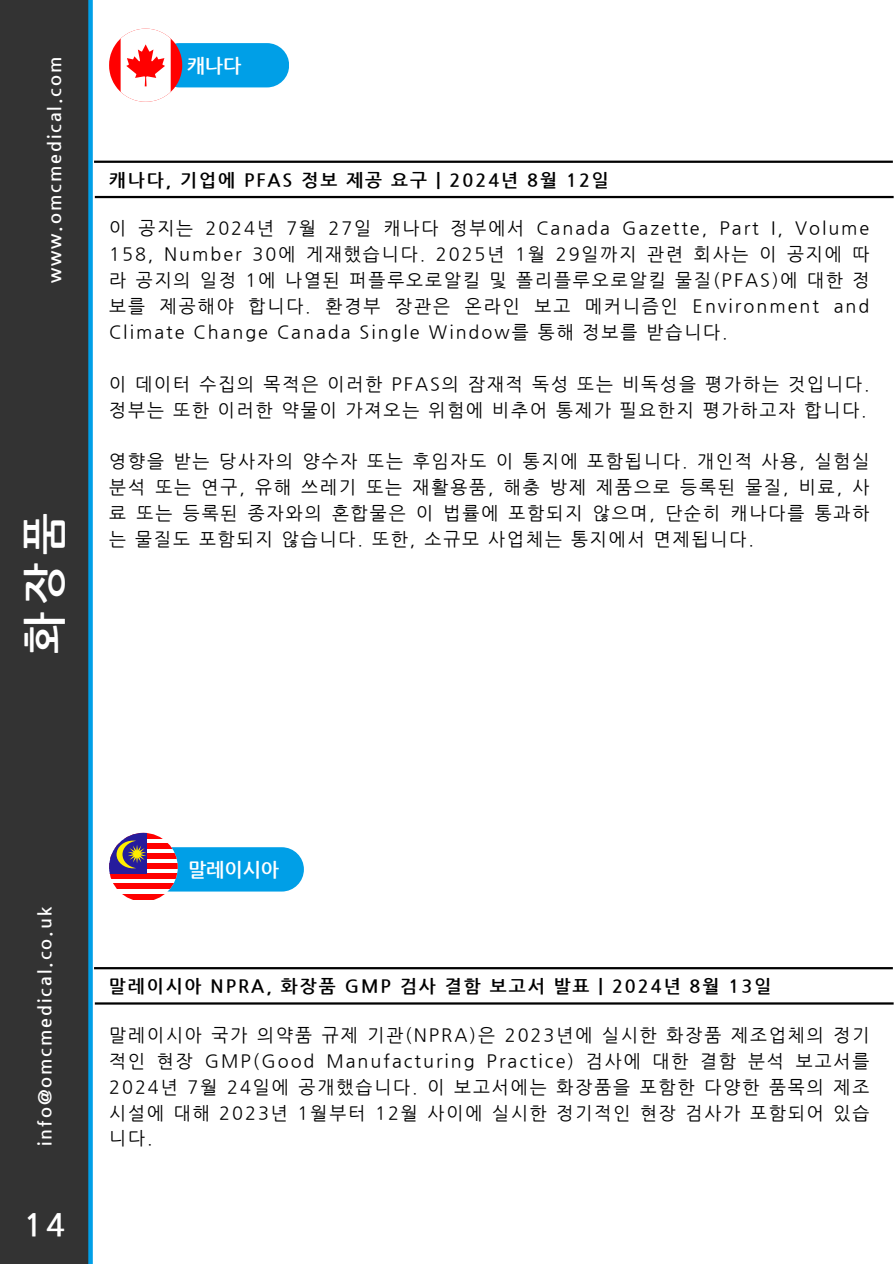
<style>
.page{position:relative;width:894px;height:1264px;background:#fff}
.page>*{position:absolute;margin:0;border:0;box-sizing:border-box;transform-origin:0 0}
.t1{font:700 44.7px "Nanum Gothic";color:#fff}
.t2{font:700 31.2px "Nanum Gothic";color:#fff}
.t3{font:23.1px "Nanum Gothic";color:#fff}
.t4{font:22.95px "Nanum Gothic";color:#fff}
.t5{font:700 19.35px "Nanum Gothic";color:#fff}
.t6{font:18px/25.8px "Nanum Gothic";letter-spacing:.11em;color:#000;text-align:justify}
.t7{font:700 18px "Nanum Gothic";letter-spacing:.11em;color:#000}
.t8{font:700 18px "Nanum Gothic";letter-spacing:.11em;color:#fff}
</style>
<div class="page">
<div style="left:0;top:0;width:89px;height:1263px;background:#333"></div>
<div style="left:88px;top:0;width:5px;height:1263px;background:#009fe7"></div>
<hr style="left:95px;top:1002px;width:798px;height:2px;background:#000">
<hr style="left:94px;top:967px;width:798px;height:2px;background:#000">
<hr style="left:95px;top:196px;width:798px;height:2px;background:#000">
<hr style="left:94px;top:161px;width:798px;height:2px;background:#000">
<div style="left:148px;top:847px;width:156px;height:44px;background:#009fe7;border-radius:22px"></div>
<div style="left:109px;top:832px;width:69px;height:69px;background:#fff;border-radius:50%"></div>
<svg style="left:147px;top:833px;width:15px;height:5px"></svg>
<svg style="left:147px;top:843px;width:31px;height:5px"></svg>
<div style="left:109px;top:853px;width:69px;height:5px;background:#f00"></div>
<div style="left:109px;top:863px;width:69px;height:5px;background:#f00"></div>
<div style="left:109px;top:873px;width:69px;height:6px;background:#f00"></div>
<svg style="left:113px;top:883px;width:61px;height:6px"></svg>
<svg style="left:122px;top:894px;width:43px;height:5px"></svg>
<svg style="left:109px;top:832px;width:38px;height:41px"></svg>
<svg style="left:116px;top:840px;width:30px;height:28px"></svg>
<div style="left:157px;top:43px;width:132px;height:44px;background:#009fe7;border-radius:22px"></div>
<svg style="left:109px;top:29px;width:73px;height:73px"></svg>
<p class="t8" style="left:44px;top:283px;width:228px;rotate:-90deg">www.omcmedical.com</p>
<p class="t1" style="left:18px;top:654px;width:142px;rotate:-90deg">화장품</p>
<h4 class="t5" style="left:187px;top:54px;width:56px">캐나다</h4>
<h4 class="t7" style="left:109px;top:169px;width:501px">캐나다, 기업에 PFAS 정보 제공 요구 | 2024년 8월 12일</h4>
<p class="t6" style="left:109px;top:215px;width:761px">이 공지는 2024년 7월 27일 캐나다 정부에서 Canada Gazette, Part I, Volume 158, Number 30에 게재했습니다. 2025년 1월 29일까지 관련 회사는 이 공지에 따 라 공지의 일정 1에 나열된 퍼플루오로알킬 및 폴리플루오로알킬 물질(PFAS)에 대한 정 보를 제공해야 합니다. 환경부 장관은 온라인 보고 메커니즘인 Environment and Climate Change Canada Single Window를 통해 정보를 받습니다.</p>
<p class="t6" style="left:109px;top:370px;width:761px">이 데이터 수집의 목적은 이러한 PFAS의 잠재적 독성 또는 비독성을 평가하는 것입니다. 정부는 또한 이러한 약물이 가져오는 위험에 비추어 통제가 필요한지 평가하고자 합니다.</p>
<p class="t6" style="left:109px;top:448px;width:761px">영향을 받는 당사자의 양수자 또는 후임자도 이 통지에 포함됩니다. 개인적 사용, 실험실 분석 또는 연구, 유해 쓰레기 또는 재활용품, 해충 방제 제품으로 등록된 물질, 비료, 사 료 또는 등록된 종자와의 혼합물은 이 법률에 포함되지 않으며, 단순히 캐나다를 통과하 는 물질도 포함되지 않습니다. 또한, 소규모 사업체는 통지에서 면제됩니다.</p>
<h2 class="t8" style="left:34px;top:1146px;width:240px;rotate:-90deg">info@omcmedical.co.uk</h2>
<h4 class="t3" style="left:39px;top:1204px;width:15px">5</h4>
<h3 class="t2" style="left:24px;top:1206px;width:43px">14</h3>
<h4 class="t4" style="left:38px;top:1212px;width:15px">5</h4>
<p class="t5" style="left:188px;top:858px;width:93px">말레이시아</p>
<p class="t7" style="left:109px;top:975px;width:663px">말레이시아 NPRA, 화장품 GMP 검사 결함 보고서 발표 | 2024년 8월 13일</p>
<p class="t6" style="left:109px;top:1021px;width:761px">말레이시아 국가 의약품 규제 기관(NPRA)은 2023년에 실시한 화장품 제조업체의 정기 적인 현장 GMP(Good Manufacturing Practice) 검사에 대한 결함 분석 보고서를 2024년 7월 24일에 공개했습니다. 이 보고서에는 화장품을 포함한 다양한 품목의 제조 시설에 대해 2023년 1월부터 12월 사이에 실시한 정기적인 현장 검사가 포함되어 있습 니다.</p>
</div>
